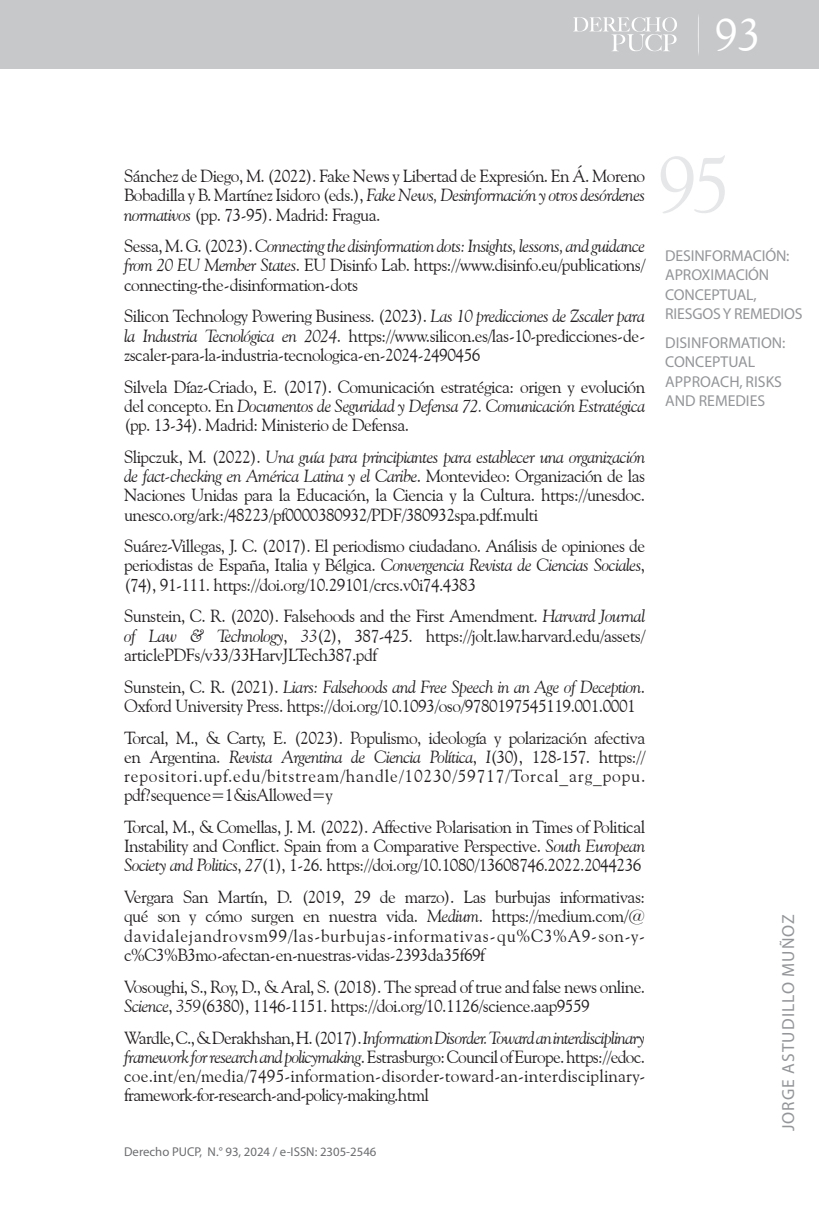
<style>
.page{position:relative;width:819px;height:1206px;background:#fff}
.page>*{position:absolute;margin:0;border:0;box-sizing:border-box;transform-origin:0 0}
.t1{font:78.75px "Goudy Old Style BT";color:#e6e7e9}
.t2{font:46.38px "Goudy Old Style BT";color:#fff}
._06_texto_normal_Bib{font:17.5px/19.2px "Goudy Old Style BT";letter-spacing:-.03em;color:#231f20;text-align:justify}
.t3{font:17.5px "Myriad Pro";letter-spacing:.06em;color:#939598}
.t4{font:15.75px/19.2px "Myriad Pro";letter-spacing:-.01em;color:#939598}
.t5{font:12.78px "Myriad Pro";color:#6c6d70}
.s1{font-style:italic}
</style>
<div class="page">
<div style="left:0;top:0;width:819px;height:69px;background:#c7c8ca"></div>
<svg style="left:573px;top:17px;width:104px;height:34px"></svg>
<h2 class="t2" style="left:714px;top:6px;width:47px">93</h2>
<p class="_06_texto_normal_Bib" style="left:124px;top:166px;width:522px">Sánchez de Diego, M. (2022). Fake News y Libertad de Expresión. En Á. Moreno Bobadilla y B. Martínez Isidoro (eds.), <span class="s1">Fake News, Desinformación y otros desórdenes normativos</span> (pp. 73-95). Madrid: Fragua.</p>
<p class="_06_texto_normal_Bib" style="left:124px;top:236px;width:522px">Sessa, M. G. (2023). <span class="s1">Connecting the disinformation dots: Insights, lessons, and guidance from 20 EU Member States</span>. EU Disinfo Lab. https://www.disinfo.eu/publications/ connecting-the-disinformation-dots</p>
<p class="_06_texto_normal_Bib" style="left:124px;top:306px;width:522px">Silicon Technology Powering Business. (2023). <span class="s1">Las 10 predicciones de Zscaler para la Industria Tecnológica en 2024</span>. https://www.silicon.es/las-10-predicciones-de&shy;zscaler-para-la-industria-tecnologica-en-2024-2490456</p>
<p class="_06_texto_normal_Bib" style="left:124px;top:376px;width:522px">Silvela Díaz-Criado, E. (2017). Comunicación estratégica: origen y evolución del concepto. En <span class="s1">Documentos de Seguridad y Defensa 72. Comunicación Estratégica </span>(pp. 13-34). Madrid: Ministerio de Defensa.</p>
<p class="_06_texto_normal_Bib" style="left:124px;top:447px;width:522px">Slipczuk, M. (2022). <span class="s1">Una guía para principiantes para establecer una organización de fact-checking en América Latina y el Caribe</span>. Montevideo: Organización de las Naciones Unidas para la Educación, la Ciencia y la Cultura. https://unesdoc. unesco.org/ark:/48223/pf0000380932/PDF/380932spa.pdf.multi</p>
<p class="_06_texto_normal_Bib" style="left:124px;top:536px;width:522px">Suárez-Villegas, J. C. (2017). El periodismo ciudadano. Análisis de opiniones de periodistas de España, Italia y Bélgica. <span class="s1">Convergencia Revista de Ciencias Sociales</span>, (74), 91-111. https://doi.org/10.29101/crcs.v0i74.4383</p>
<p class="_06_texto_normal_Bib" style="left:124px;top:606px;width:522px">Sunstein, C. R. (2020). Falsehoods and the First Amendment. <span class="s1">Harvard Journal of Law &amp; Technology</span>, <span class="s1">33</span>(2), 387-425. https://jolt.law.harvard.edu/assets/ articlePDFs/v33/33HarvJLTech387.pdf</p>
<p class="_06_texto_normal_Bib" style="left:124px;top:676px;width:522px">Sunstein, C. R. (2021). <span class="s1">Liars: Falsehoods and Free Speech in an Age of Deception</span>.<br>Oxford University Press. https://doi.org/10.1093/oso/9780197545119.001.0001</p>
<p class="_06_texto_normal_Bib" style="left:124px;top:727px;width:523px">Torcal, M., &amp; Carty, E. (2023). Populismo, ideología y polarización afectiva en Argentina. <span class="s1">Revista Argentina de Ciencia Política</span>, <span class="s1">I</span>(30), 128-157. https:// repositori.upf.edu/bitstream/handle/10230/59717/Torcal_arg_popu. pdf?sequence=1&amp;isAllowed=y</p>
<p class="_06_texto_normal_Bib" style="left:124px;top:817px;width:522px">Torcal, M., &amp; Comellas, J. M. (2022). Affective Polarisation in Times of Political Instability and Conflict. Spain from a Comparative Perspective. <span class="s1">South European Society and Politics</span>, <span class="s1">27</span>(1), 1-26. https://doi.org/10.1080/13608746.2022.2044236</p>
<p class="_06_texto_normal_Bib" style="left:124px;top:887px;width:522px">Vergara San Martín, D. (2019, 29 de marzo). Las burbujas informativas: qué son y cómo surgen en nuestra vida. <span class="s1">Medium</span>. https://medium.com/@ davidalejandrovsm99/las-burbujas-informativas-qu%C3%A9-son-y&shy;c%C3%B3mo-afectan-en-nuestras-vidas-2393da35f69f</p>
<p class="_06_texto_normal_Bib" style="left:124px;top:976px;width:522px">Vosoughi, S., Roy, D., &amp; Aral, S. (2018). The spread of true and false news online.<br><span class="s1">Science</span>, <span class="s1">359</span>(6380), 1146-1151. https://doi.org/10.1126/science.aap9559</p>
<p class="_06_texto_normal_Bib" style="left:124px;top:1027px;width:523px">Wardle, C., &amp; Derakhshan, H. (2017). <span class="s1">Information Disorder. Toward an interdisciplinary framework for research and policymaking</span>. Estrasburgo: Council of Europe. https://edoc. coe.int/en/media/7495-information-disorder-toward-an-interdisciplinary&shy;framework-for-research-and-policy-making.html</p>
<p class="t5" style="left:124px;top:1144px;width:254px">Derecho PUCP, N.° 93, 2024 / e-ISSN: 2305-2546</p>
<h1 class="t1" style="left:657px;top:136px;width:75px">95</h1>
<p class="t4" style="left:665px;top:246px;width:139px">DESINFORMACIÓN:<br>APROXIMACIÓN<br>CONCEPTUAL,<br>RIESGOS Y REMEDIOS</p>
<p class="t4" style="left:665px;top:333px;width:121px">DISINFORMATION:<br>CONCEPTUAL<br>APPROACH, RISKS<br>AND REMEDIES</p>
<p class="t3" style="left:777px;top:1131px;width:219px;rotate:-90deg">JORGE ASTUDILLO MUÑOZ</p>
</div>
